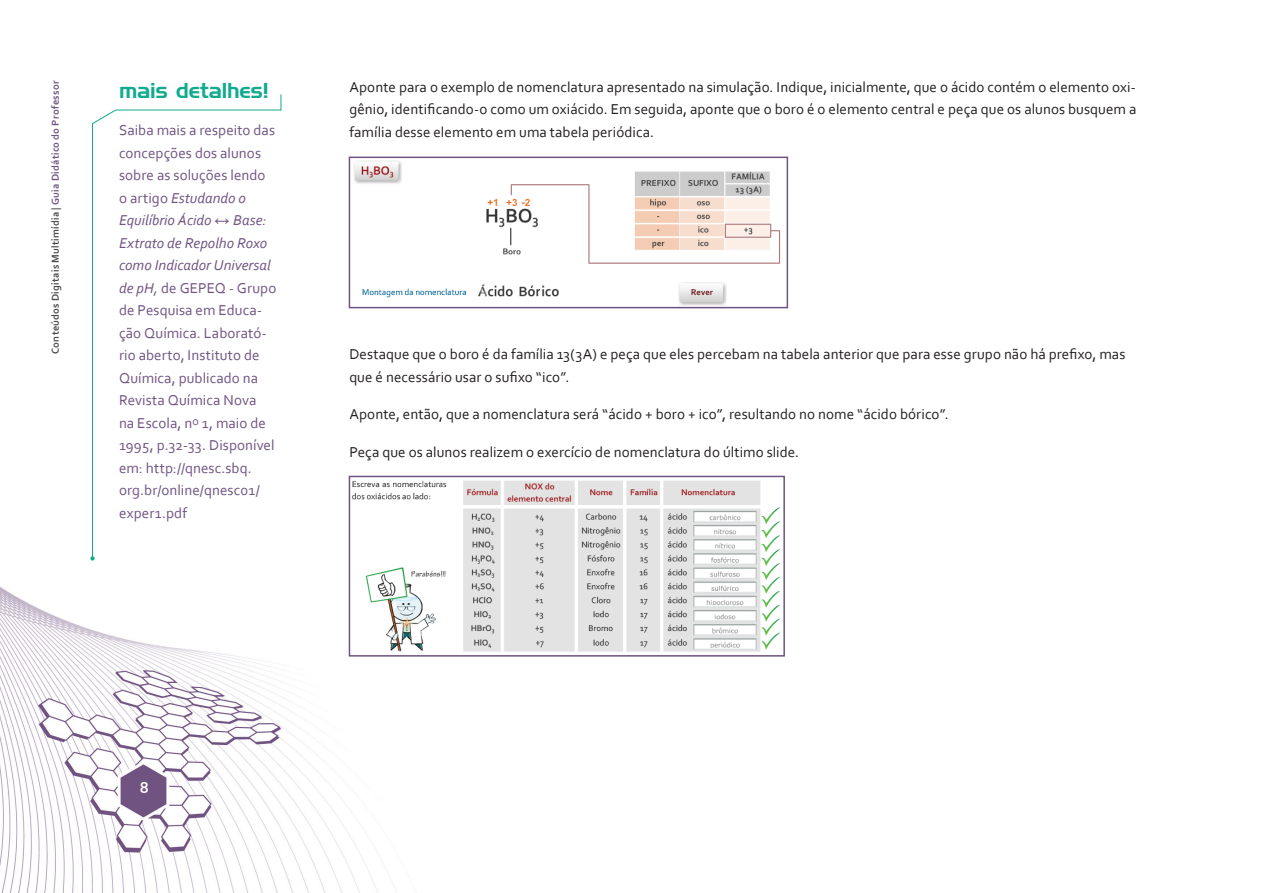
<style>
.page{position:relative;width:1263px;height:893px;background:#fff}
.page>*{position:absolute;margin:0;border:0;box-sizing:border-box;transform-origin:0 0}
.t1{font:21px "Handel Gothic BT";letter-spacing:-.01em;color:#12ab8f}
.t2{font:700 16.5px "Corbel";color:#fff}
.t3{font:15px/22.5px "Corbel";letter-spacing:.005em;color:#231f20;text-align:justify}
.t4{font:15px/22.5px "Corbel";letter-spacing:.005em;color:#705382}
.t5{font:700 10.5px "Corbel";letter-spacing:.02em;color:#4b4c4d}
.s1{color:#705382}
.s2{font-style:italic}
.s3{font-family:"Times New Roman";font-style:italic}
</style>
<div class="page">
<img style="left:0;top:475px;width:437px;height:418px">
<img style="left:352px;top:479px;width:428px;height:175px">
<div style="left:349px;top:476px;width:436px;height:181px;border:2px solid #705382"></div>
<svg style="left:92px;top:94px;width:190px;height:465px"></svg>
<svg style="left:90px;top:556px;width:5px;height:5px"></svg>
<img style="left:354px;top:160px;width:427px;height:145px">
<div style="left:349px;top:157px;width:439px;height:151px;border:2px solid #705382"></div>
<p class="t5" style="left:49px;top:354px;width:275px;rotate:-90deg">Conteúdos Digitais Multimídia | <span class="s1">Guia Didático do Professor</span></p>
<h1 class="t1" style="left:119px;top:78px;width:152px">mais detalhes!</h1>
<p class="t4" style="left:119px;top:119px;width:159px">Saiba mais a respeito das concepções dos alunos sobre as soluções lendo o artigo <span class="s2">Estudando o<br>Equilíbrio Ácido</span> <span class="s3">↔</span> <span class="s2">Base:<br>Extrato de Repolho Roxo como Indicador Universal de pH,</span> de GEPEQ - Grupo de Pesquisa em Educa&shy;ção Química. Laborató&shy;rio aberto, Instituto de<br>Química, publicado na<br>Revista Química Nova<br>na Escola, n<sup>o</sup> 1, maio de<br>1995, p.32-33. Disponível em: http://qnesc.sbq. org.br/online/qnesc01/ exper1.pdf</p>
<p class="t3" style="left:349px;top:75px;width:788px">Aponte para o exemplo de nomenclatura apresentado na simulação. Indique, inicialmente, que o ácido contém o elemento oxi&shy;gênio, identificando-o como um oxiácido. Em seguida, aponte que o boro é o elemento central e peça que os alunos busquem a família desse elemento em uma tabela periódica.</p>
<p class="t3" style="left:349px;top:343px;width:777px">Destaque que o boro é da família 13(3A) e peça que eles percebam na tabela anterior que para esse grupo não há prefixo, mas que é necessário usar o sufixo “ico”.</p>
<p class="t3" style="left:349px;top:403px;width:601px">Aponte, então, que a nomenclatura será “ácido + boro + ico”, resultando no nome “ácido bórico”.</p>
<p class="t3" style="left:349px;top:440px;width:451px">Peça que os alunos realizem o exercício de nomenclatura do último slide.</p>
<p class="t2" style="left:140px;top:777px;width:11px">8</p>
</div>
